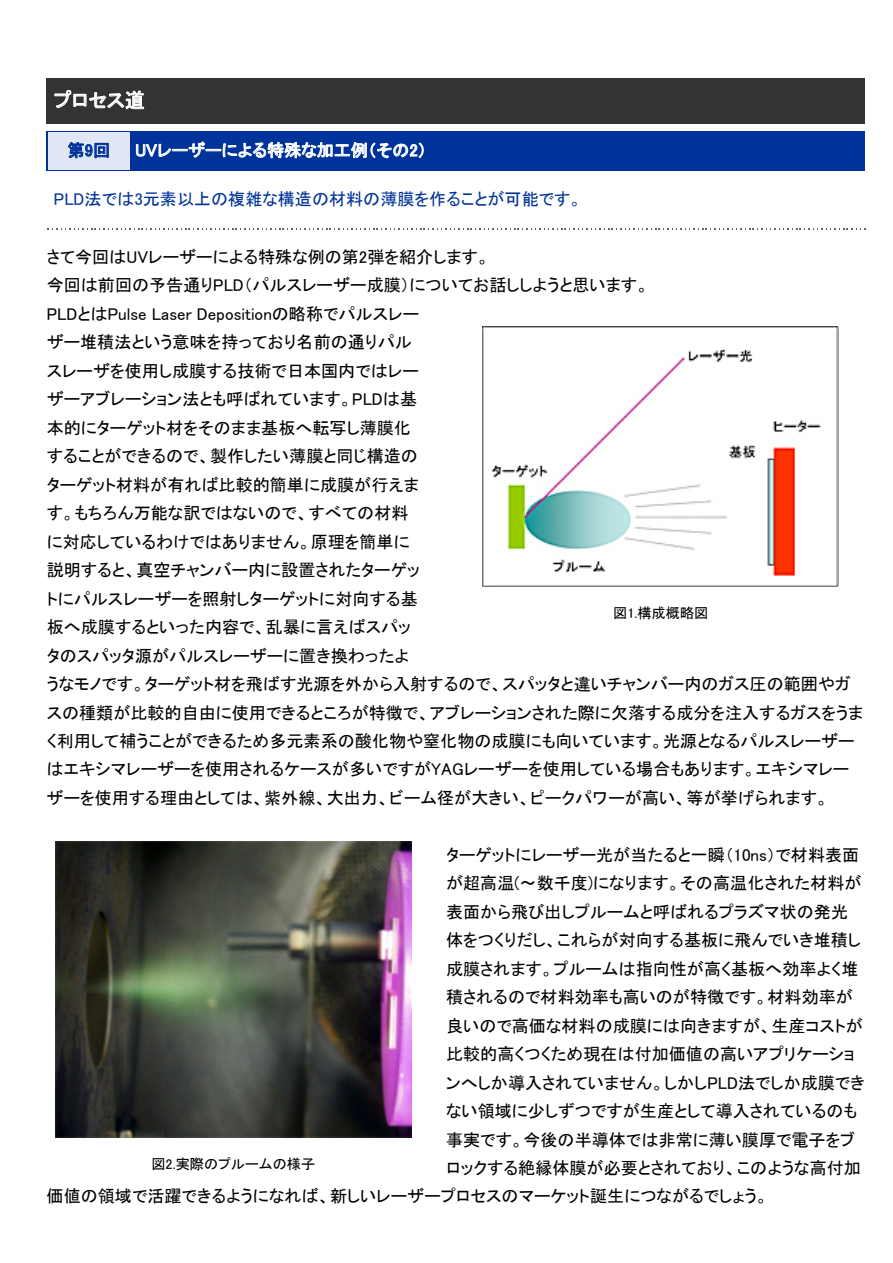
<style>
.page{position:relative;width:893px;height:1263px;background:#fff}
.page>*{position:absolute;margin:0;border:0;box-sizing:border-box;transform-origin:0 0}
.t1{font:19.8px "MS P Gothic";letter-spacing:.005em;color:#fff}
.t2{font:17.1px/28.5px "MS P Gothic";color:#000}
.t3{font:17.1px "MS P Gothic";color:#00339a}
.t4{font:17.1px "MS P Gothic";color:#fff}
.t5{font:14.1px "MS P Gothic";color:#000}
</style>
<div class="page">
<div style="left:47px;top:79px;width:818px;height:45px;background:#333"></div>
<svg style="left:55px;top:90px;width:89px;height:19px"></svg>
<div style="left:47px;top:131px;width:818px;height:40px;background:#00339a"></div>
<div style="left:48px;top:133px;width:82px;height:37px;background:#e0e6f3"></div>
<svg style="left:68px;top:142px;width:41px;height:16px"></svg>
<svg style="left:136px;top:142px;width:287px;height:16px"></svg>
<img style="left:47px;top:228px;width:798px;height:1px">
<img style="left:483px;top:326px;width:356px;height:261px">
<img style="left:56px;top:841px;width:355px;height:296px">
<p class="t1" style="left:54px;top:90px;width:92px">プロセス道</p>
<p class="t3" style="left:68px;top:142px;width:44px">第9回</p>
<p class="t4" style="left:135px;top:142px;width:293px">UVレーザーによる特殊な加工例（その2）</p>
<p class="t3" style="left:54px;top:190px;width:530px">PLD法では3元素以上の複雑な構造の材料の薄膜を作ることが可能です。</p>
<p class="t2" style="left:47px;top:243px;width:818px">さて今回はUVレーザーによる特殊な例の第2弾を紹介します。<br>今回は前回の予告通りPLD（パルスレーザー成膜）についてお話ししようと思います。<br>PLDとはPulse Laser Depositionの略称でパルスレー<br>ザー堆積法という意味を持っており名前の通りパル<br>スレーザを使用し成膜する技術で日本国内ではレー<br>ザーアブレーション法とも呼ばれています。PLDは基<br>本的にターゲット材をそのまま基板へ転写し薄膜化<br>することができるので、製作したい薄膜と同じ構造の<br>ターゲット材料が有れば比較的簡単に成膜が行えま<br>す。もちろん万能な訳ではないので、すべての材料<br>に対応しているわけではありません。原理を簡単に<br>説明すると、真空チャンバー内に設置されたターゲッ<br>トにパルスレーザーを照射しターゲットに対向する基<br>板へ成膜するといった内容で、乱暴に言えばスパッ<br>タのスパッタ源がパルスレーザーに置き換わったよ<br>うなモノです。ターゲット材を飛ばす光源を外から入射するので、スパッタと違いチャンバー内のガス圧の範囲やガスの種類が比較的自由に使用できるところが特徴で、アブレーションされた際に欠落する成分を注入するガスをうまく利用して補うことができるため多元素系の酸化物や窒化物の成膜にも向いています。光源となるパルスレーザーはエキシマレーザーを使用されるケースが多いですがYAGレーザーを使用している場合もあります。エキシマレーザーを使用する理由としては、紫外線、大出力、ビーム径が大きい、ピークパワーが高い、等が挙げられます。</p>
<p class="t5" style="left:613px;top:606px;width:97px">図1.構成概略図</p>
<p class="t2" style="left:446px;top:840px;width:415px">ターゲットにレーザー光が当たると一瞬（10ns）で材料表面</p>
<p class="t2" style="left:446px;top:869px;width:417px">が超高温(～数千度)になります。その高温化された材料が</p>
<p class="t2" style="left:446px;top:897px;width:403px">表面から飛び出しプルームと呼ばれるプラズマ状の発光</p>
<p class="t2" style="left:446px;top:926px;width:416px">体をつくりだし、これらが対向する基板に飛んでいき堆積し</p>
<p class="t2" style="left:446px;top:954px;width:414px">成膜されます。プルームは指向性が高く基板へ効率よく堆</p>
<p class="t2" style="left:446px;top:983px;width:408px">積されるので材料効率も高いのが特徴です。材料効率が</p>
<p class="t2" style="left:446px;top:1011px;width:418px">良いので高価な材料の成膜には向きますが、生産コストが</p>
<p class="t2" style="left:446px;top:1040px;width:410px">比較的高くつくため現在は付加価値の高いアプリケーショ</p>
<p class="t2" style="left:446px;top:1068px;width:420px">ンへしか導入されていません。しかしPLD法でしか成膜でき</p>
<p class="t2" style="left:446px;top:1097px;width:413px">ない領域に少しずつですが生産として導入されているのも</p>
<p class="t2" style="left:446px;top:1125px;width:411px">事実です。今後の半導体では非常に薄い膜厚で電子をブ</p>
<p class="t2" style="left:446px;top:1153px;width:416px">ロックする絶縁体膜が必要とされており、このような高付加</p>
<p class="t2" style="left:47px;top:1182px;width:723px">価値の領域で活躍できるようになれば、新しいレーザープロセスのマーケット誕生につながるでしょう。</p>
<p class="t5" style="left:151px;top:1157px;width:165px">図2.実際のプルームの様子</p>
</div>
